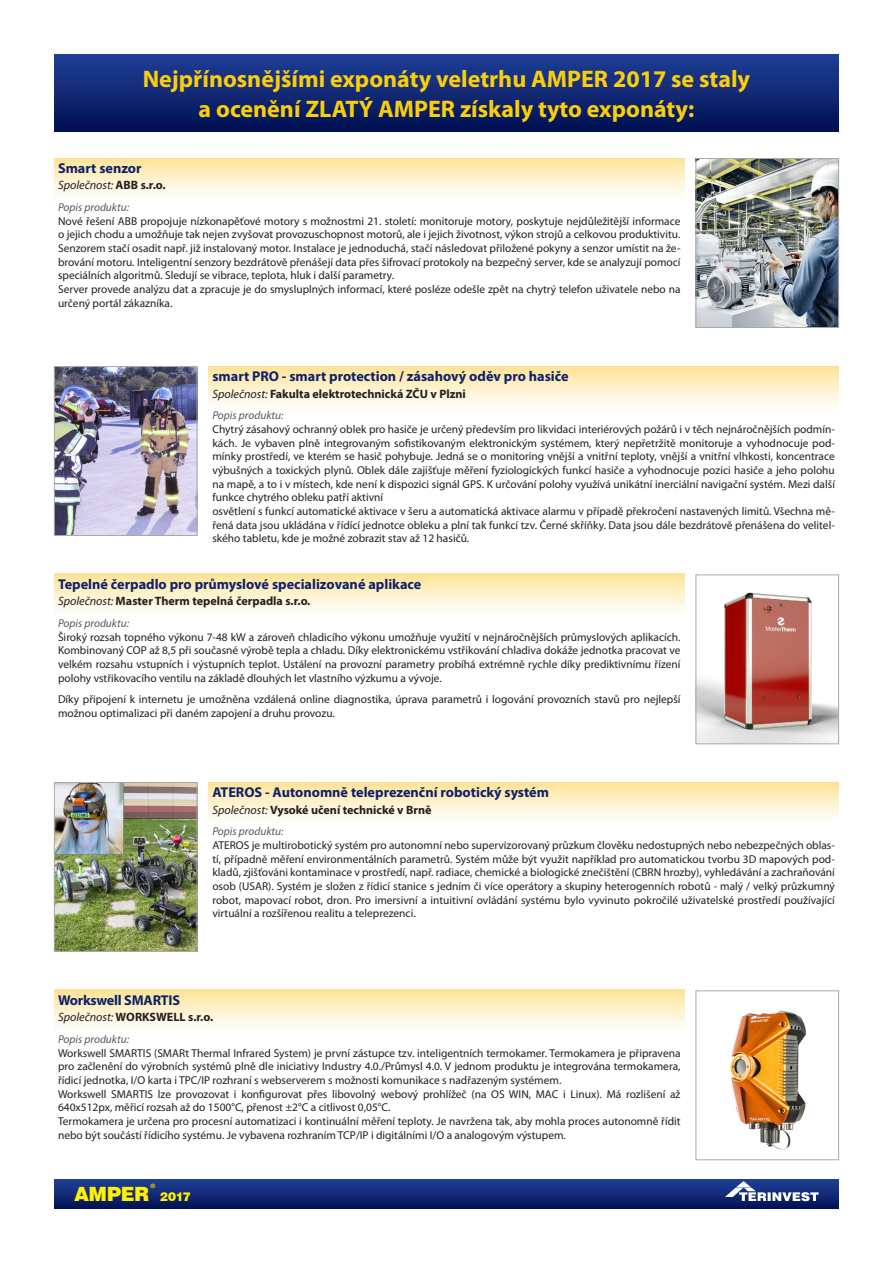
<style>
.page{position:relative;width:893px;height:1263px;background:#fff}
.page>*{position:absolute;margin:0;border:0;box-sizing:border-box;transform-origin:0 0}
.t1{font:700 24px "Myriad Pro";color:#face0b}
.t2{font:900 19.65px "Swiss 721 BT";letter-spacing:-.015em;color:#fff101}
.t3{font:700 14.25px "Myriad Pro";color:#0d2169}
.t4{font:700 12.15px "Myriad Pro";color:#231f20}
.t5{font:italic 12.15px "Myriad Pro";color:#231f20}
.t6{font:12.15px "Calibri";color:#fff101}
.t7{font:11.4px/13.6px "Myriad Pro";color:#231f20;text-align:justify}
.t8{font:italic 11.4px "Myriad Pro";color:#57585a}
.s1{font-weight:700;font-style:normal}
.s2{font-weight:400;font-style:italic}
.s3{font-size:12.15px}
</style>
<div class="page">
<div style="left:54px;top:54px;width:785px;height:78px;background:linear-gradient(to bottom,#204097,#011052)"></div>
<svg style="left:54px;top:158px;width:631px;height:36px"></svg>
<img style="left:698px;top:160px;width:139px;height:166px">
<div style="left:696px;top:158px;width:143px;height:170px;border:1px solid #a8a9ad"></div>
<svg style="left:208px;top:366px;width:631px;height:39px"></svg>
<img style="left:56px;top:368px;width:139px;height:166px">
<div style="left:54px;top:366px;width:143px;height:170px;border:1px solid #a8a9ad"></div>
<svg style="left:54px;top:574px;width:631px;height:36px"></svg>
<img style="left:698px;top:592px;width:139px;height:150px">
<div style="left:696px;top:574px;width:143px;height:170px;border:1px solid #a8a9ad"></div>
<svg style="left:208px;top:782px;width:631px;height:36px"></svg>
<img style="left:56px;top:784px;width:139px;height:166px">
<div style="left:54px;top:782px;width:143px;height:170px;border:1px solid #a8a9ad"></div>
<svg style="left:54px;top:990px;width:631px;height:36px"></svg>
<img style="left:730px;top:1010px;width:77px;height:140px">
<div style="left:696px;top:990px;width:143px;height:170px;border:1px solid #a8a9ad"></div>
<div style="left:54px;top:1179px;width:785px;height:30px;background:linear-gradient(to bottom,#214198,#031355)"></div>
<svg style="left:725px;top:1181px;width:94px;height:20px"></svg>
<p class="t1" style="left:143px;top:63px;width:609px">Nejpřínosnějšími exponáty veletrhu AMPER 2017 se staly</p>
<p class="t1" style="left:199px;top:93px;width:497px">a ocenění ZLATÝ AMPER získaly tyto exponáty:</p>
<p class="t3" style="left:58px;top:159px;width:85px">Smart senzor</p>
<p class="t5" style="left:58px;top:178px;width:109px">Společnost: <span class="s1">ABB s.r.o.</span></p>
<p class="t8" style="left:58px;top:200px;width:73px">Popis produktu:</p>
<p class="t7" style="left:58px;top:214px;width:624px">Nové řešení ABB propojuje nízkonapěťové motory s možnostmi 21. století: monitoruje motory, poskytuje nejdůležitější informace o jejich chodu a umožňuje tak nejen zvyšovat provozuschopnost motorů, ale i jejich životnost, výkon strojů a celkovou produktivitu.</p>
<p class="t7" style="left:58px;top:241px;width:624px">Senzorem stačí osadit např. již instalovaný motor. Instalace je jednoduchá, stačí následovat přiložené pokyny a senzor umístit na že&shy;brování motoru. Inteligentní senzory bezdrátově přenášejí data přes šifrovací protokoly na bezpečný server, kde se analyzují pomocí speciálních algoritmů. Sledují se vibrace, teplota, hluk i další parametry.</p>
<p class="t7" style="left:58px;top:282px;width:624px">Server provede analýzu dat a zpracuje je do smysluplných informací, které posléze odešle zpět na chytrý telefon uživatele nebo na určený portál zákazníka.</p>
<p class="t3" style="left:212px;top:367px;width:358px">smart PRO - smart protection / zásahový oděv pro hasiče</p>
<p class="t4" style="left:212px;top:386px;width:255px"><span class="s2">Společnost:</span> Fakulta elektrotechnická ZČU v Plzni</p>
<p class="t8" style="left:212px;top:408px;width:73px">Popis produktu:</p>
<p class="t7" style="left:212px;top:422px;width:624px">Chytrý zásahový ochranný oblek pro hasiče je určený především pro likvidaci interiérových požárů i v těch nejnáročnějších podmín&shy;kách. Je vybaven plně integrovaným sofistikovaným elektronickým systémem, který nepřetržitě monitoruje a vyhodnocuje pod&shy;mínky prostředí, ve kterém se hasič pohybuje. Jedná se o monitoring vnější a vnitřní teploty, vnější a vnitřní vlhkosti, koncentrace výbušných a toxických plynů. Oblek dále zajišťuje měření fyziologických funkcí hasiče a vyhodnocuje pozici hasiče a jeho polohu na mapě, a to i v místech, kde není k dispozici signál GPS. K určování polohy využívá unikátní inerciální navigační systém. Mezi další funkce chytrého obleku patří aktivní</p>
<p class="t7" style="left:212px;top:504px;width:624px">osvětlení s funkcí automatické aktivace v šeru a automatická aktivace alarmu v případě překročení nastavených limitů. Všechna mě&shy;řená data jsou ukládána v řídící jednotce obleku a plní tak funkcí tzv. Černé skříňky. Data jsou dále bezdrátově přenášena do velitel&shy;ského tabletu, kde je možné zobrazit stav až 12 hasičů.</p>
<p class="t3" style="left:58px;top:574px;width:365px">Tepelné čerpadlo pro průmyslové specializované aplikace</p>
<p class="t4" style="left:58px;top:593px;width:254px"><span class="s2">Společnost:</span> Master Therm tepelná čerpadla s.r.o.</p>
<p class="t8" style="left:58px;top:616px;width:73px">Popis produktu:</p>
<p class="t7" style="left:58px;top:630px;width:624px">Široký rozsah topného výkonu 7-48 kW a zároveň chladicího výkonu umožňuje využití v nejnáročnějších průmyslových aplikacích.<br>Kombinovaný COP až 8,5 při současné výrobě tepla a chladu. Díky elektronickému vstřikování chladiva dokáže jednotka pracovat ve velkém rozsahu vstupních i výstupních teplot. Ustálení na provozní parametry probíhá extrémně rychle díky prediktivnímu řízení polohy vstřikovacího ventilu na základě dlouhých let vlastního výzkumu a vývoje.</p>
<p class="t7" style="left:58px;top:693px;width:624px">Díky připojení k internetu je umožněna vzdálená online diagnostika, úprava parametrů i logování provozních stavů pro nejlepší možnou optimalizaci při daném zapojení a druhu provozu.</p>
<p class="t3" style="left:212px;top:783px;width:338px">ATEROS - Autonomně teleprezenční robotický systém</p>
<p class="t4" style="left:212px;top:801px;width:221px"><span class="s2">Společnost:</span> Vysoké učení technické v Brně</p>
<p class="t8" style="left:212px;top:824px;width:73px">Popis produktu:</p>
<p class="t7" style="left:212px;top:838px;width:624px">ATEROS je multirobotický systém pro autonomní nebo supervizorovaný průzkum člověku nedostupných nebo nebezpečných oblas&shy;tí, případně měření environmentálních parametrů. Systém může být využit například pro automatickou tvorbu 3D mapových pod&shy;kladů, zjišťováni kontaminace v prostředí, např. radiace, chemické a biologické znečištění (CBRN hrozby), vyhledávání a zachraňování osob (USAR). Systém je složen z řídicí stanice s jedním či více operátory a skupiny heterogenních robotů - malý / velký průzkumný robot, mapovací robot, dron. Pro imersivní a intuitivní ovládání systému bylo vyvinuto pokročilé uživatelské prostředí používající virtuální a rozšířenou realitu a teleprezenci.</p>
<p class="t3" style="left:58px;top:990px;width:124px">Workswell SMARTIS</p>
<p class="t4" style="left:58px;top:1009px;width:157px"><span class="s2">Společnost:</span> WORKSWELL s.r.o.</p>
<p class="t8" style="left:58px;top:1032px;width:73px">Popis produktu:</p>
<p class="t7" style="left:58px;top:1046px;width:624px">Workswell SMARTIS (SMARt Thermal Infrared System) je první zástupce tzv. inteligentních termokamer. Termokamera je připravena pro začlenění do výrobních systémů plně dle iniciativy Industry 4.0./Průmysl 4.0. V jednom produktu je integrována termokamera, řídicí jednotka, I/O karta i TPC/IP rozhraní s webserverem s možnosti komunikace s nadřazeným systémem.</p>
<p class="t7" style="left:58px;top:1087px;width:624px">Workswell SMARTIS lze provozovat i konfigurovat přes libovolný webový prohlížeč (na OS WIN, MAC i Linux). Má rozlišení až<br>640x512px, měřicí rozsah až do 1500°C, přenost ±2°C a citlivost 0,05°C.</p>
<p class="t7" style="left:58px;top:1114px;width:624px">Termokamera je určena pro procesní automatizaci i kontinuální měření teploty. Je navržena tak, aby mohla proces autonomně řídit nebo být součástí řídicího systému. Je vybavena rozhraním TCP/IP i digitálními I/O a analogovým výstupem.</p>
<p class="t6" style="left:150px;top:1180px;width:8px">®</p>
<p class="t2" style="left:74px;top:1182px;width:118px">AMPER <span class="s3">2017</span></p>
</div>
